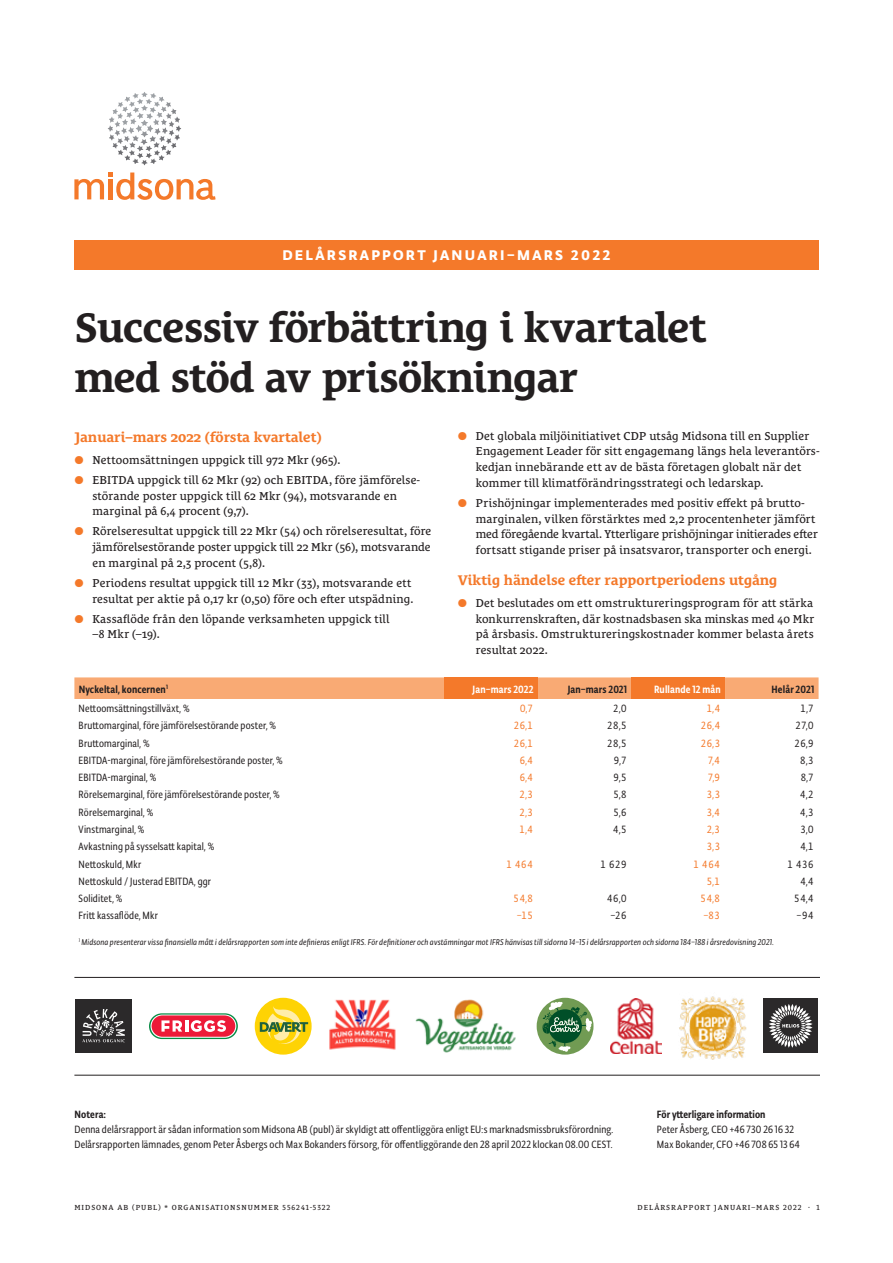
<style>
.page{position:relative;width:893px;height:1263px;background:#fff}
.page>*{position:absolute;margin:0;border:0;box-sizing:border-box;transform-origin:0 0}
.t1{font:700 42px/50.4px "Le Monde Courrier Pro";letter-spacing:-.025em;color:#231f20}
.t2{font:15px "Typonine Sans Bld";letter-spacing:.15em;color:#fff}
.t3{font:700 14.25px "Le Monde Courrier Pro";color:#f4792a}
.t4{font:11.7px/15.8px "Le Monde Courrier Pro";letter-spacing:.005em;color:#231f20}
.t5{font:11.25px/15px "Tynine Sans Cond";letter-spacing:.015em;color:#231f20}
.t6{font:11.25px "Tynine Sans Cond";color:#f4792a}
.t7{font:500 11.25px "Tynine Sans Cond";letter-spacing:.01em;color:#231f20}
.t8{font:500 11.25px "Tynine Sans Cond";letter-spacing:.01em;color:#fff}
.t9{font:italic 9px "Tynine Sans Cond";letter-spacing:.02em;color:#231f20}
.t10{font:7.5px "Le Monde Courrier Pro";letter-spacing:.125em;color:#231f20}
.s1{color:#f4792a}
</style>
<div class="page">
<div style="left:74px;top:240px;width:745px;height:30px;background:#f4792a"></div>
<div style="left:74px;top:677px;width:745px;height:22px;background:#f9aa74"></div>
<div style="left:444px;top:677px;width:94px;height:22px;background:#f4792a"></div>
<div style="left:631px;top:677px;width:94px;height:22px;background:#f4792a"></div>
<hr style="left:74px;top:977px;width:746px;height:1px;background:#231f20">
<hr style="left:74px;top:1075px;width:746px;height:1px;background:#231f20">
<div style="left:75px;top:999px;width:57px;height:54px;background:#2b292a"></div>
<svg style="left:82px;top:1009px;width:43px;height:33px"></svg>
<img style="left:610px;top:999px;width:52px;height:54px">
<img style="left:679px;top:996px;width:68px;height:63px">
<img style="left:415px;top:999px;width:101px;height:54px">
<svg style="left:149px;top:1013px;width:89px;height:26px"></svg>
<svg style="left:151px;top:1014px;width:85px;height:24px"></svg>
<div style="left:152px;top:1015px;width:83px;height:22px;background:#ed1a38;border-radius:11px"></div>
<svg style="left:161px;top:1020px;width:65px;height:12px"></svg>
<div style="left:255px;top:998px;width:57px;height:56px;background:#fed304;border-radius:50%"></div>
<svg style="left:260px;top:1006px;width:48px;height:38px"></svg>
<div style="left:764px;top:999px;width:54px;height:54px;background:#2b292a"></div>
<svg style="left:769px;top:1004px;width:43px;height:43px"></svg>
<div style="left:537px;top:998px;width:56px;height:56px;background:#719b53;border-radius:50%"></div>
<svg style="left:542px;top:1002px;width:50px;height:50px"></svg>
<img style="left:329px;top:999px;width:67px;height:51px">
<svg style="left:74px;top:172px;width:142px;height:28px"></svg>
<svg style="left:108px;top:92px;width:73px;height:73px"></svg>
<p class="t2" style="left:282px;top:246px;width:330px">DELÅRSRAPPORT JANUARI–MARS 2022</p>
<h1 class="t1" style="left:74px;top:297px;width:634px">Successiv förbättring i kvartalet med stöd av prisökningar</h1>
<p class="t3" style="left:74px;top:425px;width:249px">Januari–mars 2022 (första kvartalet)</p>
<p class="t4" style="left:74px;top:450px;width:267px"><span class="s1">●</span> Nettoomsättningen uppgick till 972 Mkr (965).</p>
<p class="t4" style="left:92px;top:470px;width:329px;text-indent:-18px"><span class="s1">●</span> EBITDA uppgick till 62 Mkr (92) och EBITDA, före jämförelse&shy;störande poster uppgick till 62 Mkr (94), motsvarande en marginal på 6,4 procent (9,7).</p>
<p class="t4" style="left:92px;top:522px;width:341px;text-align:justify;text-indent:-18px"><span class="s1">●</span> Rörelseresultat uppgick till 22 Mkr (54) och rörelseresultat, före jämförelsestörande poster uppgick till 22 Mkr (56), motsvarande en marginal på 2,3 procent (5,8).</p>
<p class="t4" style="left:74px;top:573px;width:340px;text-align:right"><span class="s1">●</span> Periodens resultat uppgick till 12 Mkr (33), motsvarande ett resultat per aktie på 0,17 kr (0,50) före och efter utspädning.</p>
<p class="t4" style="left:92px;top:609px;width:299px;text-indent:-18px"><span class="s1">●</span> Kassaflöde från den löpande verksamheten uppgick till –8 Mkr (–19).</p>
<p class="t4" style="left:476px;top:426px;width:345px;text-indent:-18px"><span class="s1">●</span> Det globala miljöinitiativet CDP utsåg Midsona till en Supplier Engagement Leader för sitt engagemang längs hela leverantörs&shy;kedjan innebärande ett av de bästa företagen globalt när det kommer till klimatförändringsstrategi och ledarskap.</p>
<p class="t4" style="left:476px;top:494px;width:343px;text-indent:-18px"><span class="s1">●</span> Prishöjningar implementerades med positiv effekt på brutto&shy;marginalen, vilken förstärktes med 2,2 procentenheter jämfört med föregående kvartal. Ytterligare prishöjningar initierades efter fortsatt stigande priser på insatsvaror, transporter och energi.</p>
<p class="t3" style="left:458px;top:568px;width:321px">Viktig händelse efter rapportperiodens utgång</p>
<p class="t4" style="left:476px;top:594px;width:340px;text-align:justify;text-indent:-18px"><span class="s1">●</span> Det beslutades om ett omstruktureringsprogram för att stärka konkurrenskraften, där kostnadsbasen ska minskas med 40 Mkr på årsbasis. Omstruktureringskostnader kommer belasta årets resultat 2022.</p>
<p class="t7" style="left:79px;top:682px;width:91px">Nyckeltal, koncernen<sup>1</sup></p>
<p class="t8" style="left:473px;top:682px;width:63px">Jan–mars 2022</p>
<p class="t7" style="left:568px;top:682px;width:61px">Jan–mars 2021</p>
<p class="t8" style="left:654px;top:682px;width:68px">Rullande 12 mån</p>
<p class="t7" style="left:772px;top:682px;width:44px">Helår 2021</p>
<p class="t5" style="left:79px;top:701px;width:113px">Nettoomsättningstillväxt, %</p>
<p class="t6" style="left:519px;top:702px;width:16px">0,7</p>
<p class="t5" style="left:613px;top:701px;width:16px">2,0</p>
<p class="t6" style="left:706px;top:702px;width:16px">1,4</p>
<p class="t5" style="left:800px;top:701px;width:16px">1,7</p>
<p class="t5" style="left:79px;top:718px;width:199px">Bruttomarginal, före jämförelsestörande poster, %</p>
<p class="t6" style="left:513px;top:719px;width:22px">26,1</p>
<p class="t5" style="left:606px;top:718px;width:22px">28,5</p>
<p class="t6" style="left:700px;top:719px;width:22px">26,4</p>
<p class="t5" style="left:795px;top:718px;width:21px">27,0</p>
<p class="t5" style="left:79px;top:735px;width:73px">Bruttomarginal, %</p>
<p class="t6" style="left:513px;top:736px;width:22px">26,1</p>
<p class="t5" style="left:606px;top:735px;width:22px">28,5</p>
<p class="t6" style="left:700px;top:736px;width:22px">26,3</p>
<p class="t5" style="left:794px;top:735px;width:22px">26,9</p>
<p class="t5" style="left:79px;top:752px;width:206px">EBITDA-marginal, före jämförelsestörande poster, %</p>
<p class="t6" style="left:519px;top:753px;width:16px">6,4</p>
<p class="t5" style="left:613px;top:752px;width:16px">9,7</p>
<p class="t6" style="left:707px;top:753px;width:15px">7,4</p>
<p class="t5" style="left:800px;top:752px;width:16px">8,3</p>
<p class="t5" style="left:79px;top:770px;width:79px">EBITDA-marginal, %</p>
<p class="t6" style="left:519px;top:771px;width:16px">6,4</p>
<p class="t5" style="left:613px;top:770px;width:16px">9,5</p>
<p class="t6" style="left:707px;top:771px;width:15px">7,9</p>
<p class="t5" style="left:800px;top:770px;width:16px">8,7</p>
<p class="t5" style="left:79px;top:787px;width:203px">Rörelsemarginal, före jämförelsestörande poster, %</p>
<p class="t6" style="left:519px;top:788px;width:16px">2,3</p>
<p class="t5" style="left:613px;top:787px;width:16px">5,8</p>
<p class="t6" style="left:706px;top:788px;width:16px">3,3</p>
<p class="t5" style="left:800px;top:787px;width:16px">4,2</p>
<p class="t5" style="left:79px;top:804px;width:76px">Rörelsemarginal, %</p>
<p class="t6" style="left:519px;top:805px;width:16px">2,3</p>
<p class="t5" style="left:613px;top:804px;width:16px">5,6</p>
<p class="t6" style="left:706px;top:805px;width:16px">3,4</p>
<p class="t5" style="left:800px;top:804px;width:16px">4,3</p>
<p class="t5" style="left:79px;top:822px;width:67px">Vinstmarginal, %</p>
<p class="t6" style="left:519px;top:822px;width:16px">1,4</p>
<p class="t5" style="left:613px;top:822px;width:16px">4,5</p>
<p class="t6" style="left:706px;top:822px;width:16px">2,3</p>
<p class="t5" style="left:800px;top:822px;width:16px">3,0</p>
<p class="t5" style="left:79px;top:839px;width:137px">Avkastning på sysselsatt kapital, %</p>
<p class="t6" style="left:706px;top:840px;width:16px">3,3</p>
<p class="t5" style="left:800px;top:839px;width:16px">4,1</p>
<p class="t5" style="left:79px;top:856px;width:64px">Nettoskuld, Mkr</p>
<p class="t6" style="left:506px;top:857px;width:29px">1 464</p>
<p class="t5" style="left:600px;top:856px;width:29px">1 629</p>
<p class="t6" style="left:693px;top:857px;width:29px">1 464</p>
<p class="t5" style="left:787px;top:856px;width:29px">1 436</p>
<p class="t5" style="left:79px;top:873px;width:134px">Nettoskuld / Justerad EBITDA, ggr</p>
<p class="t6" style="left:706px;top:874px;width:16px">5,1</p>
<p class="t5" style="left:800px;top:873px;width:16px">4,4</p>
<p class="t5" style="left:79px;top:891px;width:45px">Soliditet, %</p>
<p class="t6" style="left:513px;top:892px;width:22px">54,8</p>
<p class="t5" style="left:606px;top:891px;width:22px">46,0</p>
<p class="t6" style="left:700px;top:892px;width:22px">54,8</p>
<p class="t5" style="left:793px;top:891px;width:22px">54,4</p>
<p class="t5" style="left:79px;top:908px;width:81px">Fritt kassaflöde, Mkr</p>
<p class="t6" style="left:517px;top:909px;width:18px">–15</p>
<p class="t5" style="left:611px;top:908px;width:18px">–26</p>
<p class="t6" style="left:703px;top:909px;width:19px">–83</p>
<p class="t5" style="left:796px;top:908px;width:19px">–94</p>
<p class="t9" style="left:79px;top:937px;width:697px"><sup>1</sup> Midsona presenterar vissa finansiella mått i delårsrapporten som inte definieras enligt IFRS. För definitioner och avstämningar mot IFRS hänvisas till sidorna 14–15 i delårsrapporten och sidorna 184–188 i årsredovisning 2021.</p>
<p class="t7" style="left:74px;top:1108px;width:33px">Notera:</p>
<p class="t5" style="left:74px;top:1122px;width:540px">Denna delårsrapport är sådan information som Midsona AB (publ) är skyldigt att offentliggöra enligt EU:s marknadsmissbruksförordning.<br>Delårsrapporten lämnades, genom Peter Åsbergs och Max Bokanders försorg, för offentliggörande den 28 april 2022 klockan 08.00 CEST.</p>
<p class="t7" style="left:657px;top:1108px;width:110px">För ytterligare information</p>
<p class="t5" style="left:657px;top:1122px;width:144px">Peter Åsberg, CEO +46 730 26 16 32<br>Max Bokander, CFO +46 708 65 13 64</p>
<p class="t10" style="left:74px;top:1201px;width:257px">MIDSONA AB (PUBL) * ORGANISATIONSNUMMER 556241-5322</p>
<p class="t10" style="left:638px;top:1201px;width:184px">DELÅRSRAPPORT JANUARI–MARS 2022 · 1</p>
</div>
